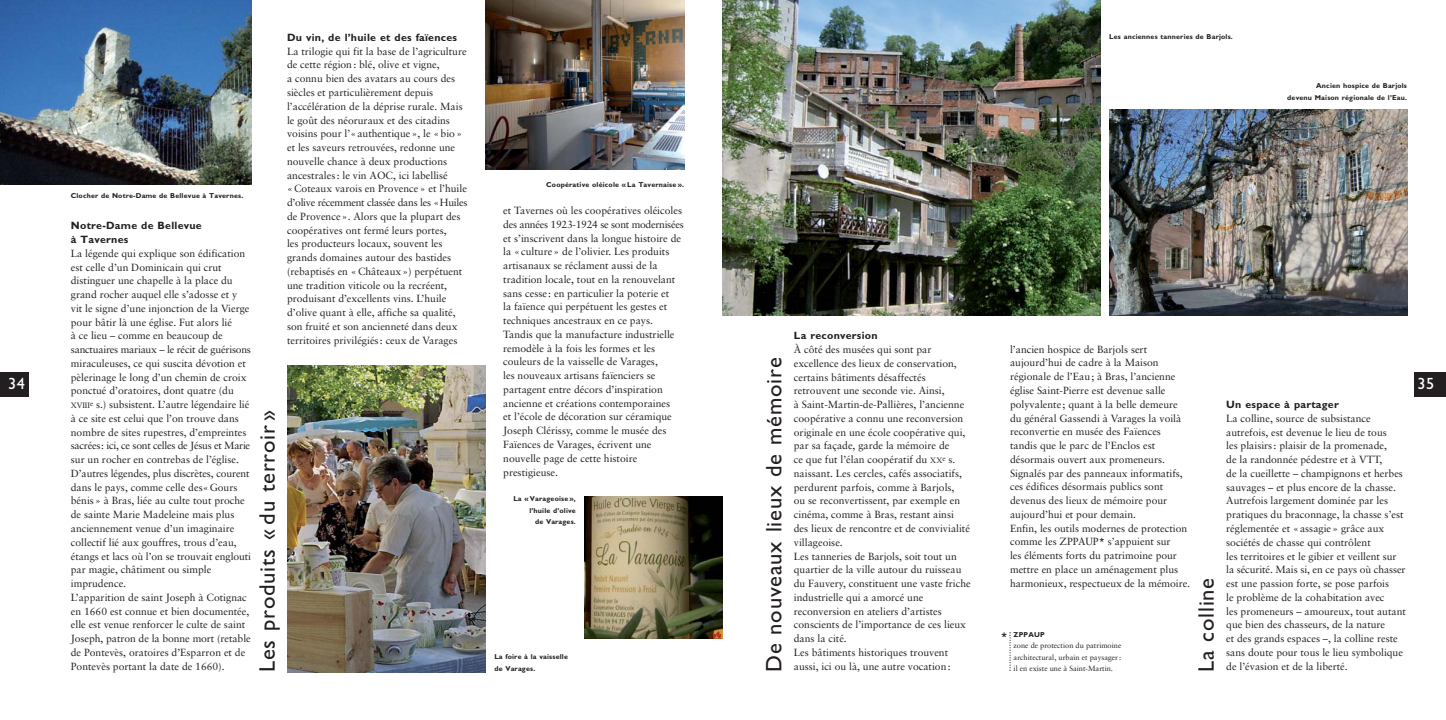
<style>
.page{position:relative;width:1446px;height:720px;background:#fff}
.page>*{position:absolute;margin:0;border:0;box-sizing:border-box;transform-origin:0 0}
.t1{font:22.5px "M Gill Sans";letter-spacing:.035em;color:#231f20}
.t2{font:16.25px "M Gill Sans";color:#fff}
.t3{font:700 10.62px/13.8px "M Gill Sans";letter-spacing:.025em;color:#231f20}
.t4{font:10.38px/13.8px "Sabon";color:#231f20}
.t5{font:7.5px/11.2px "Sabon";color:#231f20;text-align:justify}
.t6{font:700 7.12px/11.2px "M Gill Sans";letter-spacing:.025em;color:#231f20;text-align:right}
.s1{font-size:7.75px}
.s2{font-family:"Franklin Gothic";font-weight:600}
.s3{font-family:"Franklin Gothic";font-weight:600;font-size:12.5px}
</style>
<div class="page">
<div style="left:0;top:372px;width:28px;height:25px;background:#231f20"></div>
<div style="left:1414px;top:372px;width:32px;height:25px;background:#231f20"></div>
<img style="left:287px;top:365px;width:198px;height:306px">
<img style="left:485px;top:0;width:199px;height:169px">
<img style="left:0;top:0;width:252px;height:184px">
<img style="left:723px;top:0;width:377px;height:315px">
<svg style="left:1009px;top:632px;width:1px;height:38px"></svg>
<img style="left:1109px;top:110px;width:298px;height:205px">
<img style="left:585px;top:496px;width:138px;height:142px">
<p class="t3" style="left:287px;top:32px;width:171px">Du vin, de l’huile et des faïences</p>
<p class="t4" style="left:287px;top:45px;width:182px">La trilogie qui fit la base de l’agriculture de cette région: blé, olive et vigne,<br>a connu bien des avatars au cours des siècles et particulièrement depuis l’accélération de la déprise rurale. Mais le goût des néoruraux et des citadins voisins pour l’«authentique», le «bio» et les saveurs retrouvées, redonne une nouvelle chance à deux productions ancestrales: le vin AOC, ici labellisé «Coteaux varois en Provence» et l’huile d’olive récemment classée dans les «Huiles de Provence». Alors que la plupart des coopératives ont fermé leurs portes,<br>les producteurs locaux, souvent les grands domaines autour des bastides (rebaptisés en «Châteaux») perpétuent une tradition viticole ou la recréent, produisant d’excellents vins. L’huile d’olive quant à elle, affiche sa qualité, son fruité et son ancienneté dans deux territoires privilégiés: ceux de Varages</p>
<p class="t6" style="left:1109px;top:31px;width:125px">Les anciennes tanneries de Barjols.</p>
<p class="t6" style="left:1287px;top:81px;width:121px">Ancien hospice de Barjols<br>devenu Maison régionale de l’Eau.</p>
<p class="t6" style="left:546px;top:179px;width:139px">Coopérative oléicole «La Tavernaise».</p>
<p class="t6" style="left:71px;top:191px;width:174px">Clocher de Notre-Dame de Bellevue à Tavernes.</p>
<p class="t4" style="left:503px;top:204px;width:182px">et Tavernes où les coopératives oléicoles des années 1923-1924 se sont modernisées et s’inscrivent dans la longue histoire de la «culture» de l’olivier. Les produits artisanaux se réclament aussi de la tradition locale, tout en la renouvelant sans cesse: en particulier la poterie et<br>la faïence qui perpétuent les gestes et techniques ancestraux en ce pays.<br>Tandis que la manufacture industrielle remodèle à la fois les formes et les couleurs de la vaisselle de Varages,<br>les nouveaux artisans faïenciers se partagent entre décors d’inspiration ancienne et créations contemporaines<br>et l’école de décoration sur céramique Joseph Clérissy, comme le musée des Faïences de Varages, écrivent une nouvelle page de cette histoire prestigieuse.</p>
<p class="t3" style="left:71px;top:220px;width:132px">Notre-Dame de Bellevue à Tavernes</p>
<p class="t4" style="left:71px;top:247px;width:182px">La légende qui explique son édification est celle d’un Dominicain qui crut distinguer une chapelle à la place du grand rocher auquel elle s’adosse et y vit le signe d’une injonction de la Vierge pour bâtir là une église. Fut alors lié<br>à ce lieu – comme en beaucoup de sanctuaires mariaux – le récit de guérisons miraculeuses, ce qui suscita dévotion et pèlerinage le long d’un chemin de croix ponctué d’oratoires, dont quatre (du <span class="s1">XVIII</span><sup>e</sup> s.) subsistent. L’autre légendaire lié à ce site est celui que l’on trouve dans nombre de sites rupestres, d’empreintes sacrées: ici, ce sont celles de Jésus et Marie sur un rocher en contrebas de l’église.<br>D’autres légendes, plus discrètes, courent dans le pays, comme celle des«Gours bénis» à Bras, liée au culte tout proche de sainte Marie Madeleine mais plus anciennement venue d’un imaginaire collectif lié aux gouffres, trous d’eau, étangs et lacs où l’on se trouvait englouti par magie, châtiment ou simple imprudence.<br>L’apparition de saint Joseph à Cotignac en 1660 est connue et bien documentée, elle est venue renforcer le culte de saint Joseph, patron de la bonne mort (retable de Pontevès, oratoires d’Esparron et de Pontevès portant la date de 1660).</p>
<p class="t3" style="left:794px;top:330px;width:85px">La reconversion</p>
<p class="t4" style="left:794px;top:343px;width:178px">À côté des musées qui sont par excellence des lieux de conservation, certains bâtiments désaffectés retrouvent une seconde vie. Ainsi,<br>à Saint-Martin-de-Pallières, l’ancienne coopérative a connu une reconversion originale en une école coopérative qui, par sa façade, garde la mémoire de<br>ce que fut l’élan coopératif du <span class="s1">XX</span><sup>e</sup> s. naissant. Les cercles, cafés associatifs, perdurent parfois, comme à Barjols,<br>ou se reconvertissent, par exemple en cinéma, comme à Bras, restant ainsi des lieux de rencontre et de convivialité villageoise.<br>Les tanneries de Barjols, soit tout un quartier de la ville autour du ruisseau du Fauvery, constituent une vaste friche industrielle qui a amorcé une reconversion en ateliers d’artistes conscients de l’importance de ces lieux dans la cité.<br>Les bâtiments historiques trouvent</p>
<p class="t4" style="left:1010px;top:343px;width:182px">l’ancien hospice de Barjols sert aujourd’hui de cadre à la Maison régionale de l’Eau; à Bras, l’ancienne église Saint-Pierre est devenue salle polyvalente; quant à la belle demeure du général Gassendi à Varages la voilà reconvertie en musée des Faïences tandis que le parc de l’Enclos est désormais ouvert aux promeneurs.<br>Signalés par des panneaux informatifs, ces édifices désormais publics sont devenus des lieux de mémoire pour aujourd’hui et pour demain.<br>Enfin, les outils modernes de protection comme les ZPPAUP<span class="s2">*</span> s’appuient sur<br>les éléments forts du patrimoine pour mettre en place un aménagement plus harmonieux, respectueux de la mémoire.</p>
<h1 class="t1" style="left:766px;top:671px;width:316px;rotate:-90deg">De nouveaux lieux de mémoire</h1>
<h2 class="t2" style="left:8px;top:377px;width:18px">34</h2>
<h2 class="t2" style="left:1417px;top:377px;width:18px">35</h2>
<p class="t3" style="left:1226px;top:398px;width:114px">Un espace à partager</p>
<p class="t4" style="left:1226px;top:412px;width:181px">La colline, source de subsistance autrefois, est devenue le lieu de tous<br>les plaisirs: plaisir de la promenade,<br>de la randonnée pédestre et à VTT,<br>de la cueillette – champignons et herbes sauvages – et plus encore de la chasse.<br>Autrefois largement dominée par les pratiques du braconnage, la chasse s’est réglementée et «assagie» grâce aux sociétés de chasse qui contrôlent<br>les territoires et le gibier et veillent sur la sécurité. Mais si, en ce pays où chasser est une passion forte, se pose parfois<br>le problème de la cohabitation avec<br>les promeneurs – amoureux, tout autant que bien des chasseurs, de la nature<br>et des grands espaces –, la colline reste sans doute pour tous le lieu symbolique de l’évasion et de la liberté.</p>
<h1 class="t1" style="left:259px;top:671px;width:264px;rotate:-90deg">Les produits « du terroir »</h1>
<p class="t6" style="left:513px;top:494px;width:64px">La «Varageoise», l’huile d’olive<br>de Varages.</p>
<h1 class="t1" style="left:1198px;top:671px;width:96px;rotate:-90deg">La colline</h1>
<p class="t6" style="left:1000px;top:629px;width:46px"><span class="s3">*</span> ZPPAUP</p>
<p class="t5" style="left:1013px;top:640px;width:109px">zone de protection du patrimoine architectural, urbain et paysager: il en existe une à Saint-Martin.</p>
<p class="t6" style="left:494px;top:651px;width:75px;text-align:left">La foire à la vaisselle de Varages.</p>
<p class="t4" style="left:794px;top:659px;width:158px">aussi, ici ou là, une autre vocation:</p>
</div>
